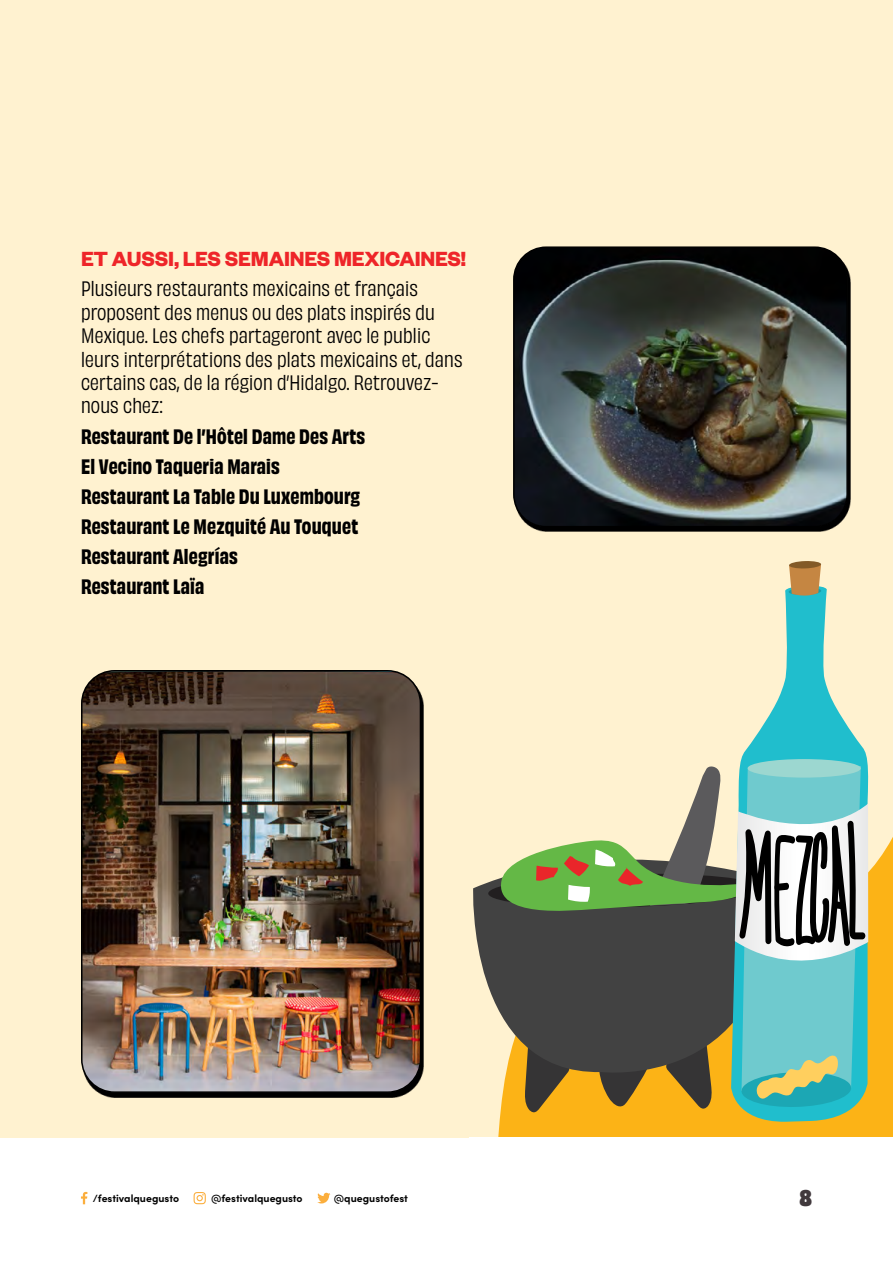
<style>
.page{position:relative;width:893px;height:1263px;background:#fff}
.page>*{position:absolute;margin:0;border:0;box-sizing:border-box;transform-origin:0 0}
.t1{font:700 22.5px "Founders Grotesk";letter-spacing:-.01em;color:#ee2529}
.t2{font:900 21px "Hobeaux";color:#41393d}
.t3{font:19.5px/23.4px "Obviously Narw";letter-spacing:.01em;color:#000}
.t4{font:700 19.5px/30.2px "Obviously Narw";letter-spacing:.01em;color:#000}
.t5{font:700 10.5px "Sofia Pro";color:#000}
</style>
<div class="page">
<svg style="left:81px;top:1192px;width:6px;height:12px"></svg>
<div style="left:0;top:0;width:893px;height:1137px;background:#fff2d0"></div>
<svg style="left:152px;top:670px;width:741px;height:535px"></svg>
<div style="left:515px;top:251px;width:335px;height:281px;background:#000"></div>
<img style="left:514px;top:248px;width:333px;height:279px">
<div style="left:513px;top:246px;width:335px;height:281px;border:1px solid #000;border-radius:32px"></div>
<img style="left:82px;top:671px;width:338px;height:421px">
<div style="left:81px;top:670px;width:340px;height:423px;border:2px solid #000;border-radius:33px"></div>
<svg style="left:466px;top:828px;width:22px;height:265px"></svg>
<svg style="left:731px;top:586px;width:139px;height:536px"></svg>
<div style="left:747px;top:759px;width:114px;height:19px;background:#9cd7d0;border-radius:50%"></div>
<svg style="left:789px;top:566px;width:32px;height:32px"></svg>
<div style="left:789px;top:561px;width:32px;height:8px;background:#835a27;border-radius:50%"></div>
<svg style="left:488px;top:765px;width:380px;height:347px"></svg>
<div style="left:470px;top:1137px;width:378px;height:32px;background:#fff"></div>
<div style="left:621px;top:1137px;width:272px;height:51px;background:#fff"></div>
<div style="left:446px;top:1160px;width:349px;height:103px;background:#fff"></div>
<p class="t1" style="left:81px;top:245px;width:387px">ET AUSSI, LES SEMAINES MEXICAINES!</p>
<p class="t3" style="left:81px;top:276px;width:383px">Plusieurs restaurants mexicains et français proposent des menus ou des plats inspirés du Mexique. Les chefs partageront avec le public leurs interprétations des plats mexicains et, dans certains cas, de la région d’Hidalgo. Retrouvez&shy;nous chez:</p>
<p class="t4" style="left:81px;top:419px;width:286px">Restaurant De l’Hôtel Dame Des Arts<br>El Vecino Taqueria Marais<br>Restaurant La Table Du Luxembourg<br>Restaurant Le Mezquité Au Touquet<br>Restaurant Alegrías<br>Restaurant Laïa</p>
<p class="t5" style="left:93px;top:1190px;width:88px">/festivalquegusto</p>
<p class="t5" style="left:211px;top:1190px;width:93px">@festivalquegusto</p>
<p class="t5" style="left:334px;top:1190px;width:76px">@quegustofest</p>
<p class="t2" style="left:799px;top:1183px;width:14px">8</p>
</div>
